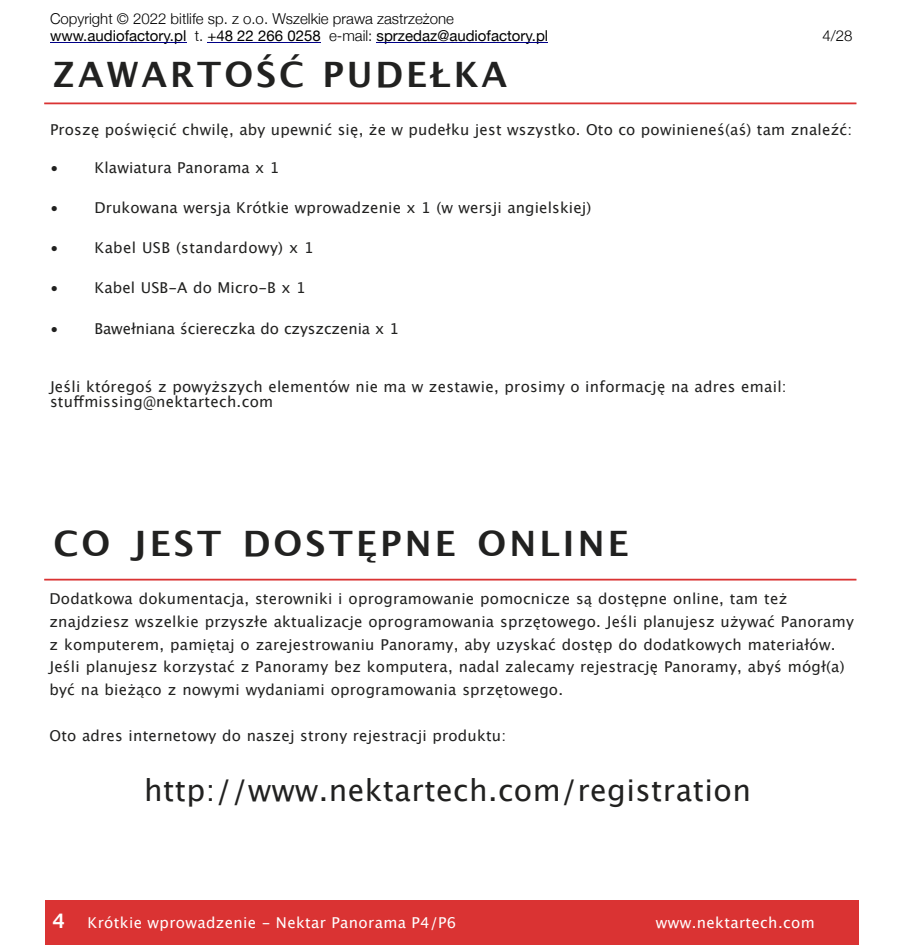
<style>
.page{position:relative;width:900px;height:945px;background:#fff}
.page>*{position:absolute;margin:0;border:0;box-sizing:border-box;transform-origin:0 0}
.t1{font:700 35px "Lucida Grande";letter-spacing:.09em;color:#212120}
.t2{font:30px "Lucida Grande";letter-spacing:.015em;color:#212120}
.t3{font:15px/22.8px "Lucida Grande";letter-spacing:.015em;color:#212120}
.t4{font:300 15px/17px "Helvetica Neue";color:#000}
.t5{font:15px "Lucida Grande";letter-spacing:.025em;color:#fff}
.t6{font:15px "Lucida Grande";letter-spacing:-.005em;color:#212120}
.s1{font-weight:400}
.s2{font-weight:700;font-size:20px}
</style>
<div class="page">
<div style="left:45px;top:900px;width:814px;height:45px;background:#da3333"></div>
<hr style="left:44px;top:102px;width:813px;height:2px;background:#da3333">
<hr style="left:44px;top:579px;width:813px;height:2px;background:#da3333">
<hr style="left:50px;top:42px;width:136px;height:1px;background:#000087">
<hr style="left:207px;top:42px;width:114px;height:1px;background:#000087">
<hr style="left:377px;top:42px;width:171px;height:1px;background:#000087">
<p class="t4" style="left:50px;top:10px;width:500px">Copyright © 2022 bitlife sp. z o.o. Wszelkie prawa zastrzeżone <span class="s1">www.audiofactory.pl</span> t. <span class="s1">+48 22 266 0258</span> e-mail: <span class="s1">sprzedaz@audiofactory.pl</span></p>
<p class="t4" style="left:822px;top:27px;width:32px">4/28</p>
<h1 class="t1" style="left:53px;top:59px;width:456px">ZAWARTOŚĆ PUDEŁKA</h1>
<p class="t3" style="left:50px;top:119px;width:804px">Proszę poświęcić chwilę, aby upewnić się, że w pudełku jest wszystko. Oto co powinieneś(aś) tam znaleźć:</p>
<p class="t3" style="left:50px;top:157px;width:10px">•</p>
<p class="t3" style="left:95px;top:157px;width:186px">Klawiatura Panorama x 1</p>
<p class="t3" style="left:50px;top:197px;width:10px">•</p>
<p class="t3" style="left:95px;top:197px;width:499px">Drukowana wersja Krótkie wprowadzenie x 1 (w wersji angielskiej)</p>
<p class="t3" style="left:50px;top:237px;width:10px">•</p>
<p class="t3" style="left:95px;top:237px;width:221px">Kabel USB (standardowy) x 1</p>
<p class="t3" style="left:50px;top:278px;width:10px">•</p>
<p class="t3" style="left:95px;top:278px;width:213px">Kabel USB-A do Micro-B x 1</p>
<p class="t3" style="left:50px;top:318px;width:10px">•</p>
<p class="t6" style="left:95px;top:322px;width:306px">Bawełniana ściereczka do czyszczenia x 1</p>
<p class="t3" style="left:50px;top:380px;width:738px;line-height:15px">Jeśli któregoś z powyższych elementów nie ma w zestawie, prosimy o informację na adres email: stuffmissing@nektartech.com</p>
<h1 class="t1" style="left:54px;top:529px;width:577px">CO JEST DOSTĘPNE ONLINE</h1>
<p class="t3" style="left:49px;top:588px;width:806px">Dodatkowa dokumentacja, sterowniki i oprogramowanie pomocnicze są dostępne online, tam też znajdziesz wszelkie przyszłe aktualizacje oprogramowania sprzętowego. Jeśli planujesz używać Panoramy z komputerem, pamiętaj o zarejestrowaniu Panoramy, aby uzyskać dostęp do dodatkowych materiałów.<br>Jeśli planujesz korzystać z Panoramy bez komputera, nadal zalecamy rejestrację Panoramy, abyś mógł(a) być na bieżąco z nowymi wydaniami oprogramowania sprzętowego.</p>
<p class="t3" style="left:49px;top:725px;width:458px">Oto adres internetowy do naszej strony rejestracji produktu:</p>
<h2 class="t2" style="left:144px;top:778px;width:608px">http://www.nektartech.com/registration</h2>
<p class="t5" style="left:52px;top:916px;width:406px"><span class="s2">4</span> Krótkie wprowadzenie - Nektar Panorama P4/P6</p>
<p class="t5" style="left:656px;top:916px;width:160px">www.nektartech.com</p>
</div>
